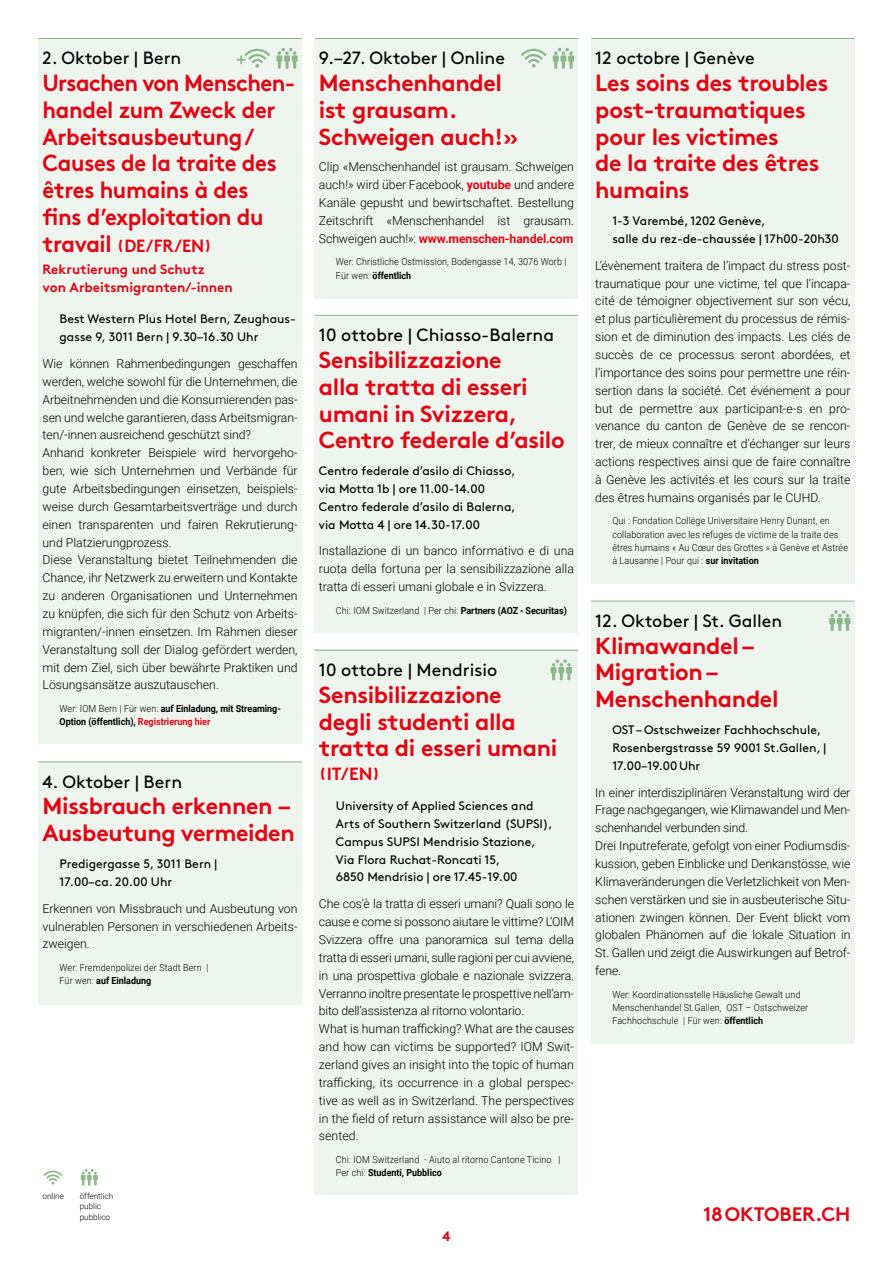
<style>
.page{position:relative;width:893px;height:1263px;background:#fff}
.page>*{position:absolute;margin:0;border:0;box-sizing:border-box;transform-origin:0 0}
.t1{font:700 23.25px/26.8px "Brown";letter-spacing:-.015em;color:#e30613}
.t2{font:700 23.25px/26.8px "Brown";letter-spacing:-.015em;color:#e30613;scale:.95 1}
.t3{font:700 19.5px "Brown";letter-spacing:-.005em;color:#e30613}
.t4{font:17.7px "Brown";color:#000}
.t5{font:700 17.7px "Brown";letter-spacing:-.015em;color:#e30613;scale:.95 1}
.t6{font:700 17.7px "Brown";letter-spacing:-.015em;color:#e30613}
.t7{font:700 13.8px "Brown";color:#e30613}
.t8{font:700 13.5px/17.9px "Brown";letter-spacing:-.005em;color:#e30613}
.t9{font:300 12.3px/17.9px "Roboto";letter-spacing:-.005em;color:#000;text-align:justify}
.t10{font:12.3px/17.9px "Brown";color:#000}
.t11{font:300 9.75px/13.4px "Roboto";letter-spacing:.015em;color:#000;scale:.92 1}
.t12{font:700 9.75px/13.4px "Roboto";color:#000;scale:.92 1}
.t13{font:300 8.25px/10.6px "Roboto";letter-spacing:-.005em;color:#000}
.s1{font-size:23.25px}
.s2{font-weight:300}
.s3{color:#e30613}
.s4{font-weight:700}
.s5{font-weight:700;color:#e30613}
</style>
<div class="page">
<div style="left:38px;top:38px;width:264px;height:706px;background:#eef4ee"></div>
<div style="left:38px;top:762px;width:264px;height:242px;background:#eef4ee"></div>
<div style="left:315px;top:650px;width:263px;height:545px;background:#eef4ee"></div>
<div style="left:315px;top:38px;width:263px;height:260px;background:#eef4ee"></div>
<div style="left:315px;top:315px;width:263px;height:318px;background:#eef4ee"></div>
<div style="left:591px;top:38px;width:264px;height:546px;background:#eef4ee"></div>
<div style="left:591px;top:602px;width:264px;height:441px;background:#eef4ee"></div>
<hr style="left:38px;top:38px;width:264px;height:1px;background:#8cb78a">
<hr style="left:38px;top:761px;width:264px;height:1px;background:#8cb78a">
<hr style="left:315px;top:38px;width:263px;height:1px;background:#8cb78a">
<hr style="left:315px;top:315px;width:263px;height:1px;background:#8cb78a">
<hr style="left:315px;top:650px;width:263px;height:1px;background:#8cb78a">
<hr style="left:591px;top:38px;width:264px;height:1px;background:#8cb78a">
<hr style="left:591px;top:601px;width:264px;height:1px;background:#8cb78a">
<svg style="left:521px;top:49px;width:25px;height:19px"></svg>
<svg style="left:276px;top:48px;width:22px;height:21px"></svg>
<svg style="left:553px;top:48px;width:21px;height:21px"></svg>
<svg style="left:551px;top:659px;width:21px;height:21px"></svg>
<svg style="left:829px;top:610px;width:21px;height:21px"></svg>
<svg style="left:237px;top:49px;width:33px;height:19px"></svg>
<svg style="left:81px;top:1169px;width:17px;height:16px"></svg>
<svg style="left:44px;top:1170px;width:18px;height:14px"></svg>
<h3 class="t4" style="left:43px;top:52px;width:140px">2. Oktober | Bern</h3>
<h1 class="t2" style="left:43px;top:70px;width:267px">Ursachen von Menschen&shy;handel zum Zweck der<br>Arbeits ausbeutung /<br>Causes de la traite des êtres humains à des<br>fins d’exploitation du</h1>
<h3 class="t5" style="left:43px;top:236px;width:180px"><span class="s1">travail</span> (DE/FR/EN)</h3>
<p class="t8" style="left:43px;top:261px;width:192px">Rekrutierung und Schutz<br>von Arbeitsmigranten/-innen</p>
<p class="t10" style="left:60px;top:311px;width:238px">Best Western Plus Hotel Bern, Zeughaus&shy;gasse 9, 3011 Bern | 9.30–16.30 Uhr</p>
<p class="t9" style="left:43px;top:354px;width:257px;text-align:left">Wie können Rahmenbedingungen geschaffen werden, welche sowohl für die Unternehmen, die Arbeitnehmenden und die Konsumierenden pas&shy;sen und welche garantieren, dass Arbeitsmigran&shy;ten/-innen ausreichend geschützt sind?<br>Anhand konkreter Beispiele wird hervorgeho&shy;ben, wie sich Unternehmen und Verbände für gute Arbeitsbedingungen einsetzen, beispiels&shy;weise durch Gesamtarbeitsverträge und durch einen transparenten und fairen Rekrutierung&shy;und Platzierungprozess.<br>Diese Veranstaltung bietet Teilnehmenden die Chance, ihr Netzwerk zu erweitern und Kontakte zu anderen Organisationen und Unternehmen zu knüpfen, die sich für den Schutz von Arbeits&shy;migranten/-innen einsetzen. Im Rahmen dieser Veranstaltung soll der Dialog gefördert werden, mit dem Ziel, sich über bewährte Praktiken und Lösungsansätze auszutauschen.</p>
<p class="t12" style="left:60px;top:702px;width:242px"><span class="s2">Wer: IOM Bern | Für wen:</span> auf Einladung, mit Streaming-<br>Option (öffentlich), <span class="s3">Registrierung hier</span></p>
<h3 class="t4" style="left:43px;top:775px;width:141px">4. Oktober | Bern</h3>
<h1 class="t1" style="left:43px;top:793px;width:254px">Missbrauch erkennen –<br>Ausbeutung vermeiden</h1>
<p class="t10" style="left:60px;top:856px;width:159px">Predigergasse 5, 3011 Bern |<br>17.00– ca. 20.00 Uhr</p>
<p class="t9" style="left:43px;top:900px;width:257px">Erkennen von Missbrauch und Ausbeutung von vulnerablen Personen in verschiedenen Arbeits&shy;zweigen.</p>
<p class="t11" style="left:60px;top:961px;width:163px">Wer: Fremdenpolizei der Stadt Bern |<br>Für wen: <span class="s4">auf Einladung</span></p>
<p class="t13" style="left:43px;top:1191px;width:23px">online</p>
<p class="t13" style="left:80px;top:1190px;width:35px">öffentlich public pubblico</p>
<h3 class="t4" style="left:319px;top:52px;width:188px">9.–27. Oktober | Online</h3>
<h1 class="t1" style="left:319px;top:70px;width:201px">Menschenhandel ist grausam.<br>Schweigen auch!»</h1>
<p class="t9" style="left:319px;top:159px;width:257px">Clip «Menschenhandel ist grausam. Schweigen auch!» wird über Facebook, <span class="s5">youtube</span> und andere Kanäle gepusht und bewirtschaftet. Bestellung Zeitschrift «Menschenhandel ist grausam.<br>Schweigen auch!»: <span class="s5">www.menschen-handel.com</span></p>
<p class="t11" style="left:336px;top:256px;width:252px">Wer: Christliche Ostmission, Bodengasse 14, 3076 Worb |<br>Für wen: <span class="s4">öffentlich</span></p>
<h3 class="t4" style="left:319px;top:328px;width:237px">10 ottobre | Chiasso-Balerna</h3>
<h1 class="t1" style="left:319px;top:347px;width:247px">Sensibilizzazione<br>alla tratta di esseri umani in Svizzera,<br>Centro federale d’asilo</h1>
<p class="t10" style="left:319px;top:463px;width:198px">Centro federale d’asilo di Chiasso, via Motta 1b | ore 11.00-14.00<br>Centro federale d’asilo di Balerna, via Motta 4 | ore 14.30-17.00</p>
<p class="t9" style="left:319px;top:543px;width:257px">Installazione di un banco informativo e di una ruota della fortuna per la sensibilizzazione alla tratta di esseri umani globale e in Svizzera.</p>
<p class="t11" style="left:336px;top:604px;width:252px">Chi: IOM Switzerland | Per chi: <span class="s4">Partners (AOZ - Securitas)</span></p>
<h3 class="t4" style="left:319px;top:663px;width:180px">10 ottobre | Mendrisio</h3>
<h1 class="t1" style="left:319px;top:682px;width:240px">Sensibilizzazione degli studenti alla tratta di esseri umani</h1>
<h3 class="t6" style="left:319px;top:764px;width:63px">(IT/EN)</h3>
<p class="t10" style="left:336px;top:798px;width:218px">University of Applied Sciences and Arts of Southern Switzerland (SUPSI), Campus SUPSI Mendrisio Stazione, Via Flora Ruchat-Roncati 15,<br>6850 Mendrisio | ore 17.45-19.00</p>
<p class="t9" style="left:319px;top:896px;width:257px;text-align:left">Che cos’è la tratta di esseri umani? Quali sono le cause e come si possono aiutare le vittime? L’OIM Svizzera offre una panoramica sul tema della tratta di esseri umani, sulle ragioni per cui avviene, in una prospettiva globale e nazionale svizzera.<br>Verranno inoltre presentate le prospettive nell’am&shy;bito dell’assistenza al ritorno volontario.<br>What is human trafficking? What are the causes and how can victims be supported? IOM Swit&shy;zerland gives an insight into the topic of human trafficking, its occurrence in a global perspec&shy;tive as well as in Switzerland. The perspectives in the field of return assistance will also be pre&shy;sented.</p>
<p class="t11" style="left:336px;top:1153px;width:246px">Chi: IOM Switzerland - Aiuto al ritorno Cantone Ticino |<br>Per chi: <span class="s4">Studenti, Pubblico</span></p>
<p class="t7" style="left:442px;top:1228px;width:10px">4</p>
<h3 class="t4" style="left:595px;top:52px;width:161px">12 octobre | Genève</h3>
<h1 class="t1" style="left:595px;top:70px;width:235px">Les soins des troubles post-traumatiques pour les victimes<br>de la traite des êtres humains</h1>
<p class="t10" style="left:612px;top:213px;width:228px">1-3 Varembé, 1202 Genève,<br>salle du rez-de-chaussée | 17h00-20h30</p>
<p class="t9" style="left:595px;top:257px;width:257px">L’évènement traitera de l’impact du stress post&shy;traumatique pour une victime, tel que l’incapa&shy;cité de témoigner objectivement sur son vécu, et plus particulièrement du processus de rémis&shy;sion et de diminution des impacts. Les clés de succès de ce processus seront abordées, et l’importance des soins pour permettre une réin&shy;sertion dans la société. Cet événement a pour but de permettre aux participant-e-s en pro&shy;venance du canton de Genève de se rencon&shy;trer, de mieux connaître et d’échanger sur leurs actions respectives ainsi que de faire connaître à Genève les activités et les cours sur la traite des êtres humains organisés par le CUHD.</p>
<p class="t11" style="left:612px;top:515px;width:258px">Qui : Fondation Collège Universitaire Henry Dunant, en collaboration avec les refuges de victime de la traite des êtres humains « Au Cœur des Grottes » à Genève et Astrée à Lausanne | Pour qui : <span class="s4">sur invitation</span></p>
<h3 class="t4" style="left:595px;top:614px;width:189px">12. Oktober | St. Gallen</h3>
<h1 class="t1" style="left:595px;top:632px;width:185px">Klimawandel –<br>Migration –<br>Menschenhandel</h1>
<p class="t10" style="left:612px;top:722px;width:215px">OST – Ostschweizer Fachhochschule,<br>Rosenbergstrasse 59 9001 St.Gallen, |<br>17.00–19.00 Uhr</p>
<p class="t9" style="left:595px;top:783px;width:257px;text-align:left">In einer interdisziplinären Veranstaltung wird der Frage nachgegangen, wie Klimawandel und Men&shy;schenhandel verbunden sind.<br>Drei Inputreferate, gefolgt von einer Podiumsdis&shy;kussion, geben Einblicke und Denkanstösse, wie Klimaveränderungen die Verletzlichkeit von Men&shy;schen verstärken und sie in ausbeuterische Situ&shy;ationen zwingen können. Der Event blickt vom globa len Phänomen auf die lokale Situation in St. Gallen und zeigt die Auswirkungen auf Betrof&shy;fene.</p>
<p class="t11" style="left:612px;top:987px;width:215px">Wer: Koordinationsstelle Häusliche Gewalt und<br>Menschenhandel St.Gallen, OST – Ostschweizer<br>Fachhochschule | Für wen: <span class="s4">öffentlich</span></p>
<h2 class="t3" style="left:703px;top:1203px;width:149px">18 OKTOBER.CH</h2>
</div>
